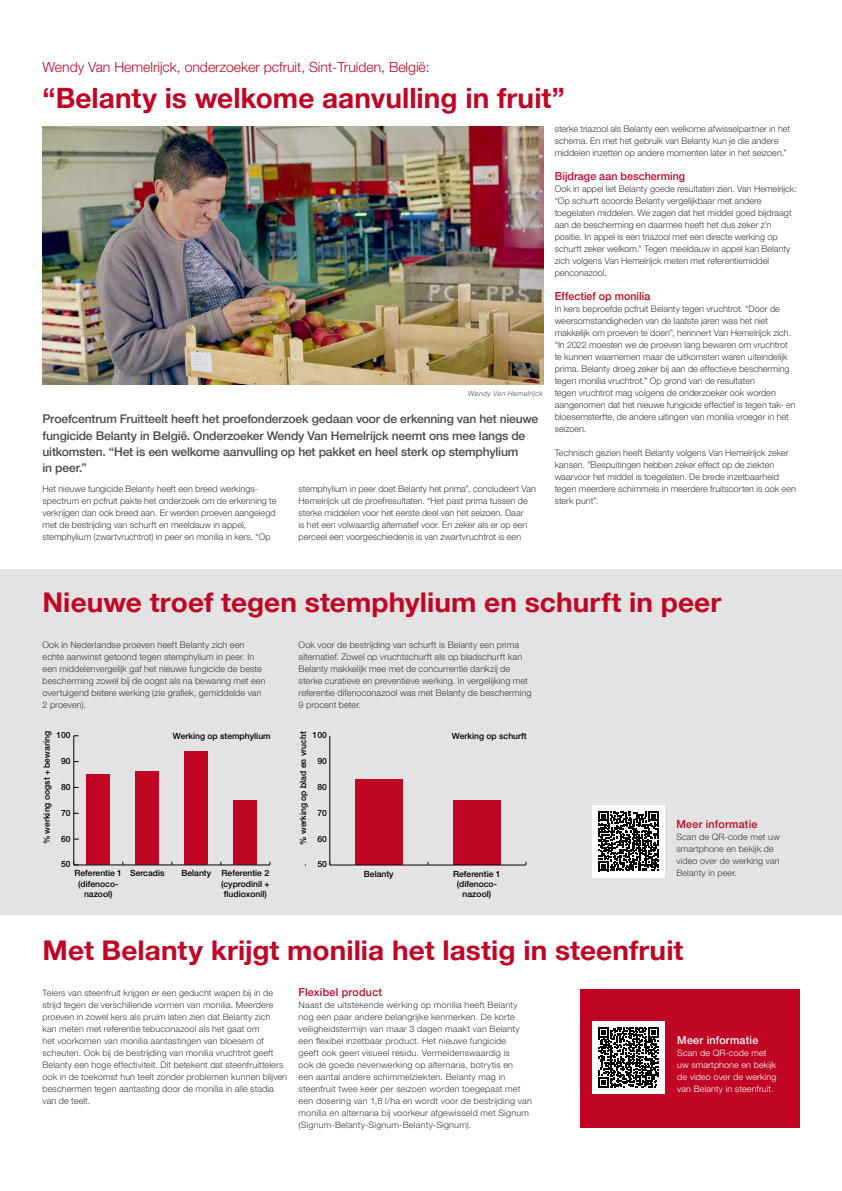
<style>
.page{position:relative;width:842px;height:1191px;background:#fff}
.page>*{position:absolute;margin:0;border:0;box-sizing:border-box;transform-origin:0 0}
.Kop{font:700 28px "Helvetica Neue LT Pro";letter-spacing:.005em;color:#c10524}
.Bovenkop{font:700 27.1px "Helvetica Neue LT Pro";letter-spacing:.005em;color:#c10524}
.Bovenkop-2{font:300 14px "Helvetica Neue LT Pro";color:#c10524}
.Inleiding{font:500 12px/16px "Helvetica Neue LT Pro";letter-spacing:-.015em;color:#494948}
.Tussenkop{font:500 11px "Helvetica Neue LT Pro";letter-spacing:.01em;color:#c10524}
.Tussenkop-2{font:500 11px "Helvetica Neue LT Pro";letter-spacing:.025em;color:#fff}
.Platte_tekst{font:300 9px/12px "Helvetica Neue LT Pro";letter-spacing:.005em;color:#3b3b3a}
.Platte_tekst-2{font:300 8.7px/12px "Helvetica Neue LT Pro";letter-spacing:.02em;color:#3b3b3a}
.Platte_tekst-3{font:300 8.7px/12px "Helvetica Neue LT Pro";letter-spacing:.01em;color:#fff}
.t1{font:500 8.6px/10.3px "Helvetica Neue LT Std";color:#000;text-align:center}
.Bijschrift{font:italic 300 7px "Helvetica Neue LT Pro";letter-spacing:.05em;color:#494948}
.s1{font-size:9px}
</style>
<div class="page">
<div style="left:0;top:569px;width:842px;height:346px;background:#e3e3e3"></div>
<div style="left:87px;top:774px;width:23px;height:91px;background:#c10524"></div>
<div style="left:136px;top:772px;width:23px;height:93px;background:#c10524"></div>
<div style="left:185px;top:751px;width:23px;height:114px;background:#c10524"></div>
<div style="left:234px;top:800px;width:23px;height:65px;background:#c10524"></div>
<hr style="left:74px;top:864px;width:196px;height:1px;background:#000">
<hr style="left:74px;top:736px;width:1px;height:129px;background:#000">
<div style="left:355px;top:780px;width:47px;height:85px;background:#c10524"></div>
<div style="left:453px;top:800px;width:47px;height:65px;background:#c10524"></div>
<hr style="left:330px;top:864px;width:196px;height:1px;background:#000">
<hr style="left:330px;top:736px;width:1px;height:129px;background:#000">
<div style="left:592px;top:805px;width:72px;height:72px;background:#fff"></div>
<svg style="left:598px;top:811px;width:61px;height:60px"></svg>
<div style="left:580px;top:989px;width:219px;height:139px;background:#c10524"></div>
<div style="left:592px;top:1021px;width:72px;height:72px;background:#fff"></div>
<svg style="left:598px;top:1027px;width:61px;height:60px"></svg>
<img style="left:43px;top:126px;width:500px;height:258px">
<p class="Bovenkop-2" style="left:43px;top:58px;width:389px">Wendy Van Hemelrijck, onderzoeker pcfruit, Sint-Truiden, België:</p>
<p class="Kop" style="left:43px;top:81px;width:524px">“Belanty is welkome aanvulling in fruit”</p>
<p class="Bijschrift" style="left:468px;top:389px;width:76px">Wendy Van Hemelrijck</p>
<p class="Inleiding" style="left:43px;top:411px;width:497px">Proefcentrum Fruitteelt heeft het proefonderzoek gedaan voor de erkenning van het nieuwe fungicide Belanty in België. Onderzoeker Wendy Van Hemelrijck neemt ons mee langs de uitkomsten. “Het is een welkome aanvulling op het pakket en heel sterk op stemphylium<br>in peer.”</p>
<p class="Platte_tekst" style="left:43px;top:483px;width:235px">Het nieuwe fungicide Belanty heeft een breed werkings&shy;spectrum en pcfruit pakte het onderzoek om de erkenning te verkrijgen dan ook breed aan. Er werden proeven aangelegd met de bestrijding van schurft en meeldauw in appel, stemphylium (zwartvruchtrot) in peer en monilia in kers. “Op</p>
<p class="Platte_tekst" style="left:299px;top:483px;width:239px">stemphylium in peer doet Belanty het prima”, concludeert Van Hemelrijck uit de proefresultaten. “Het past prima tussen de sterke middelen voor het eerste deel van het seizoen. Daar<br>is het een volwaardig alternatief voor. En zeker als er op een perceel een voorgeschiedenis is van zwartvruchtrot is een</p>
<p class="Platte_tekst" style="left:555px;top:123px;width:237px">sterke triazool als Belanty een welkome afwisselpartner in het schema. En met het gebruik van Belanty kun je die andere middelen inzetten op andere momenten later in het seizoen.”</p>
<p class="Tussenkop" style="left:555px;top:169px;width:132px">Bijdrage aan bescherming</p>
<p class="Platte_tekst" style="left:555px;top:183px;width:244px">Ook in appel liet Belanty goede resultaten zien. Van Hemelrijck: “Op schurft scoorde Belanty vergelijkbaar met andere toegelaten middelen. We zagen dat het middel goed bijdraagt aan de bescherming en daarmee heeft het dus zeker z’n positie. In appel is een triazool met een directe werking op schurft zeker welkom.” Tegen meeldauw in appel kan Belanty zich volgens Van Hemelrijck meten met referentiemiddel penconazool.</p>
<p class="Tussenkop" style="left:555px;top:289px;width:97px">Effectief op monilia</p>
<p class="Platte_tekst" style="left:555px;top:303px;width:243px">In kers beproefde pcfruit Belanty tegen vruchtrot. “Door de weersomstandigheden van de laatste jaren was het niet makkelijk om proeven te doen”, herinnert Van Hemelrijck zich. “In 2022 moesten we de proeven lang bewaren om vruchtrot te kunnen waarnemen maar de uitkomsten waren uiteindelijk prima. Belanty droeg zeker bij aan de effectieve bescherming tegen monilia vruchtrot.” Op grond van de resultaten<br>tegen vruchtrot mag volgens de onderzoeker ook worden aangenomen dat het nieuwe fungicide effectief is tegen tak- en bloesemsterfte, de andere uitingen van monilia vroeger in het seizoen.</p>
<p class="Platte_tekst" style="left:555px;top:447px;width:243px">Technisch gezien heeft Belanty volgens Van Hemelrijck zeker kansen. ”Bespuitingen hebben zeker effect op de ziekten waarvoor het middel is toegelaten. De brede inzetbaarheid tegen meerdere schimmels in meerdere fruitsoorten is ook een sterk punt”.</p>
<p class="Bovenkop" style="left:43px;top:586px;width:680px">Nieuwe troef tegen stemphylium en schurft in peer</p>
<p class="Platte_tekst" style="left:43px;top:639px;width:225px">Ook in Nederlandse proeven heeft Belanty zich een echte aanwinst getoond tegen stemphylium in peer. In een middelenvergelijk gaf het nieuwe fungicide de beste bescherming zowel bij de oogst als na bewaring met een overtuigend betere werking (zie grafiek, gemiddelde van 2 proeven).</p>
<p class="Platte_tekst" style="left:299px;top:639px;width:234px">Ook voor de bestrijding van schurft is Belanty een prima alternatief. Zowel op vruchtschurft als op bladschurft kan Belanty makkelijk mee met de concurrentie dankzij de sterke curatieve en preventieve werking. In vergelijking met referentie difenoconazool was met Belanty de bescherming 9 procent beter.</p>
<p class="t1" style="left:42px;top:844px;width:115px;rotate:-90deg">% werking oogst + bewaring</p>
<p class="t1" style="left:173px;top:730px;width:99px">Werking op stemphylium</p>
<p class="t1" style="left:56px;top:730px;width:16px">100</p>
<p class="t1" style="left:61px;top:755px;width:11px">90</p>
<p class="t1" style="left:61px;top:781px;width:11px">80</p>
<p class="t1" style="left:61px;top:807px;width:11px">70</p>
<p class="t1" style="left:61px;top:833px;width:11px">60</p>
<p class="t1" style="left:298px;top:845px;width:115px;rotate:-90deg">% werking op blad en vrucht</p>
<p class="t1" style="left:452px;top:730px;width:76px">Werking op schurft</p>
<p class="t1" style="left:313px;top:730px;width:16px">100</p>
<p class="t1" style="left:317px;top:756px;width:11px">90</p>
<p class="t1" style="left:317px;top:781px;width:11px">80</p>
<p class="t1" style="left:317px;top:807px;width:11px">70</p>
<p class="t1" style="left:317px;top:833px;width:11px">60</p>
<p class="t1" style="left:61px;top:859px;width:11px">50</p>
<p class="t1" style="left:317px;top:859px;width:11px">50</p>
<p class="t1" style="left:75px;top:868px;width:91px">Referentie 1 Sercadis</p>
<p class="t1" style="left:181px;top:868px;width:31px">Belanty</p>
<p class="t1" style="left:78px;top:878px;width:42px">(difenoco&shy;nazool)</p>
<p class="t1" style="left:221px;top:868px;width:50px">Referentie 2 (cyprodinil + fludioxonil)</p>
<p class="t1" style="left:364px;top:868px;width:31px">Belanty</p>
<p class="t1" style="left:453px;top:868px;width:49px">Referentie 1 (difenoco&shy;nazool)</p>
<p class="Tussenkop" style="left:676px;top:817px;width:83px">Meer informatie</p>
<p class="Platte_tekst-2" style="left:676px;top:831px;width:105px">Scan de QR-code met uw smartphone en bekijk de video over de werking van<br>Belanty in peer.</p>
<p class="Bovenkop" style="left:43px;top:934px;width:642px">Met Belanty krijgt monilia het lastig in steenfruit</p>
<p class="Platte_tekst-2" style="left:43px;top:987px;width:233px">Telers van steenfruit krijgen er een geducht wapen bij in de strijd tegen de verschillende vormen van monilia. Meerdere proeven in zowel kers als pruim laten zien dat Belanty zich kan meten met referentie tebuconazool als het gaat om het voorkomen van monilia aantastingen van bloesem of scheuten. Ook bij de bestrijding van monilia <span class="s1">vruchtrot geeft</span></p>
<p class="Platte_tekst" style="left:43px;top:1059px;width:246px">Belanty een hoge effectiviteit. Dit betekent dat steenfruittelers ook in de toekomst hun teelt zonder problemen kunnen blijven beschermen tegen aantasting door de monilia in alle stadia van de teelt.</p>
<p class="Tussenkop" style="left:299px;top:985px;width:85px">Flexibel product</p>
<p class="Platte_tekst-2" style="left:299px;top:999px;width:235px">Naast de uitstekende werking op monilia heeft Belanty nog een paar andere belangrijke kenmerken. De korte veiligheidstermijn van maar 3 dagen maakt van Belanty een flexibel inzetbaar product. Het nieuwe fungicide<br>geeft ook geen visueel residu. Vermeldenswaardig is<br>ook de goede nevenwerking op alternaria, botrytis en<br>een aantal andere schimmelziekten. Belanty mag in steenfruit twee keer per seizoen worden toegepast met een dosering van 1,8 l/ha en wordt voor de bestrijding van monilia en alternaria bij voorkeur afgewisseld met Signum (Signum-Belanty-Signum-Belanty-Signum).</p>
<p class="Tussenkop-2" style="left:677px;top:1033px;width:83px">Meer informatie</p>
<p class="Platte_tekst-3" style="left:677px;top:1047px;width:101px">Scan de QR-code met uw smartphone en bekijk de video over de werking van Belanty in steenfruit.</p>
</div>
